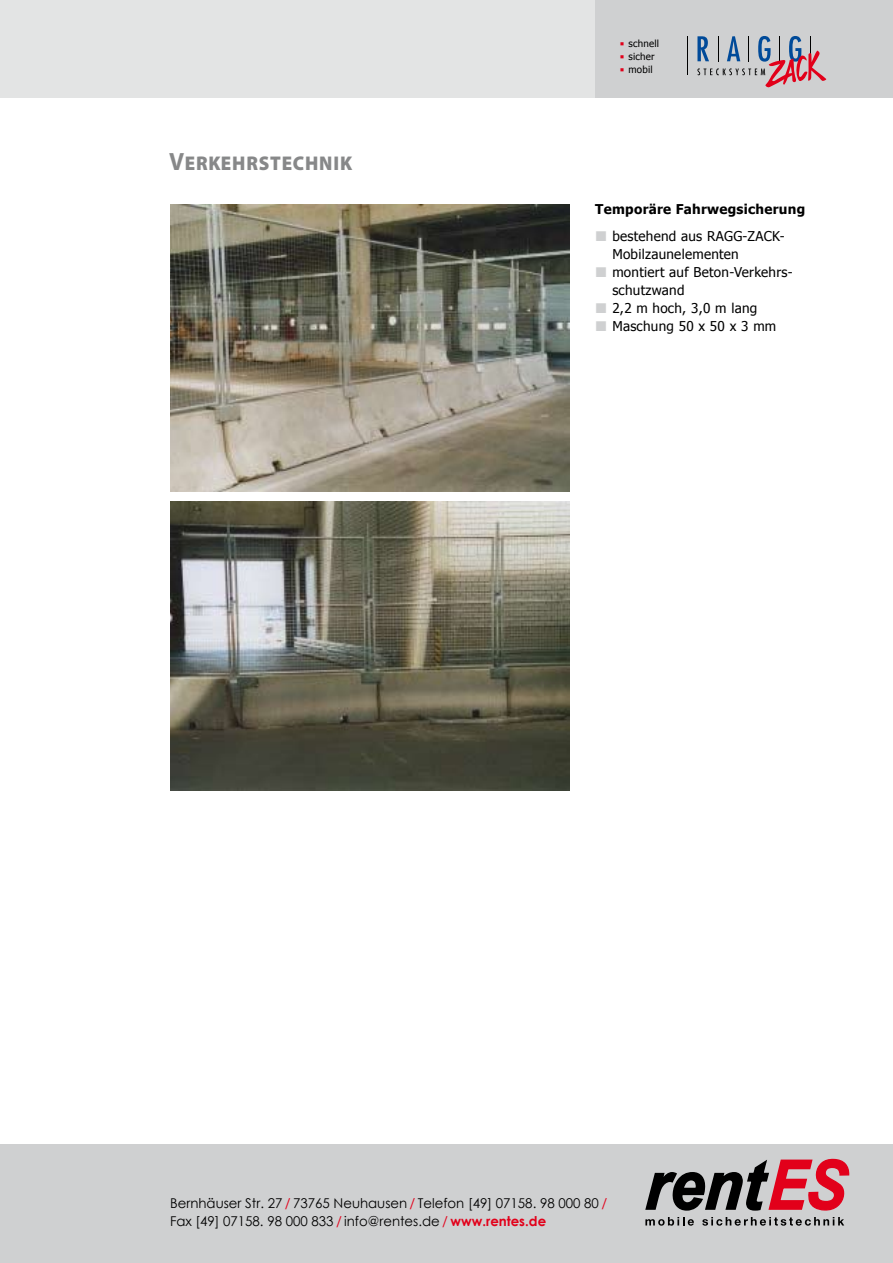
<style>
.page{position:relative;width:893px;height:1263px;background:#fff}
.page>*{position:absolute;margin:0;border:0;box-sizing:border-box;transform-origin:0 0}
.t1{font:900 19.95px "Myriad Pro";letter-spacing:.045em;color:#878889;scale:.95 1}
.t2{font:13.5px/18px "Tahoma";letter-spacing:.02em;color:#000}
.t3{font:13.5px/18px "Century Gothic";color:#000}
.t4{font:700 13.5px "Tahoma";letter-spacing:.02em;color:#000}
.t5{font:9.75px/12.8px "Tahoma";letter-spacing:.02em;color:#000}
.s1{font-weight:700;font-size:25.05px}
.s2{color:#e2001a}
.s3{font-weight:700;color:#e2001a}
</style>
<div class="page">
<div style="left:0;top:0;width:597px;height:98px;background:#e3e4e4"></div>
<div style="left:595px;top:0;width:298px;height:98px;background:#cfd0d1"></div>
<div style="left:0;top:1144px;width:893px;height:119px;background:#cfd0d1"></div>
<svg style="left:645px;top:1158px;width:205px;height:68px"></svg>
<img style="left:170px;top:204px;width:400px;height:288px">
<img style="left:170px;top:502px;width:400px;height:289px">
<hr style="left:687px;top:36px;width:1px;height:39px;background:#000">
<svg style="left:697px;top:36px;width:130px;height:52px"></svg>
<h1 class="t1" style="left:169px;top:150px;width:194px"><span class="s1">V</span>ERKEHRSTECHNIK</h1>
<p class="t5" style="left:628px;top:37px;width:32px">schnell sicher mobil</p>
<p class="t4" style="left:595px;top:200px;width:211px">Temporäre Fahrwegsicherung</p>
<p class="t2" style="left:612px;top:227px;width:174px">bestehend aus RAGG-ZACK-<br>Mobilzaunelementen montiert auf Beton-Verkehrs&shy;schutzwand<br>2,2 m hoch, 3,0 m lang<br>Maschung 50 x 50 x 3 mm</p>
<p class="t3" style="left:170px;top:1193px;width:439px">Bernhäuser Str. 27 <span class="s2">/</span> 73765 Neuhausen <span class="s2">/</span> Telefon [49] 07158. 98 000 80 <span class="s2">/<br></span>Fax [49] 07158. 98 000 833 <span class="s2">/</span> info@rentes.de <span class="s2">/</span> <span class="s3">www.rentes.de</span></p>
</div>
